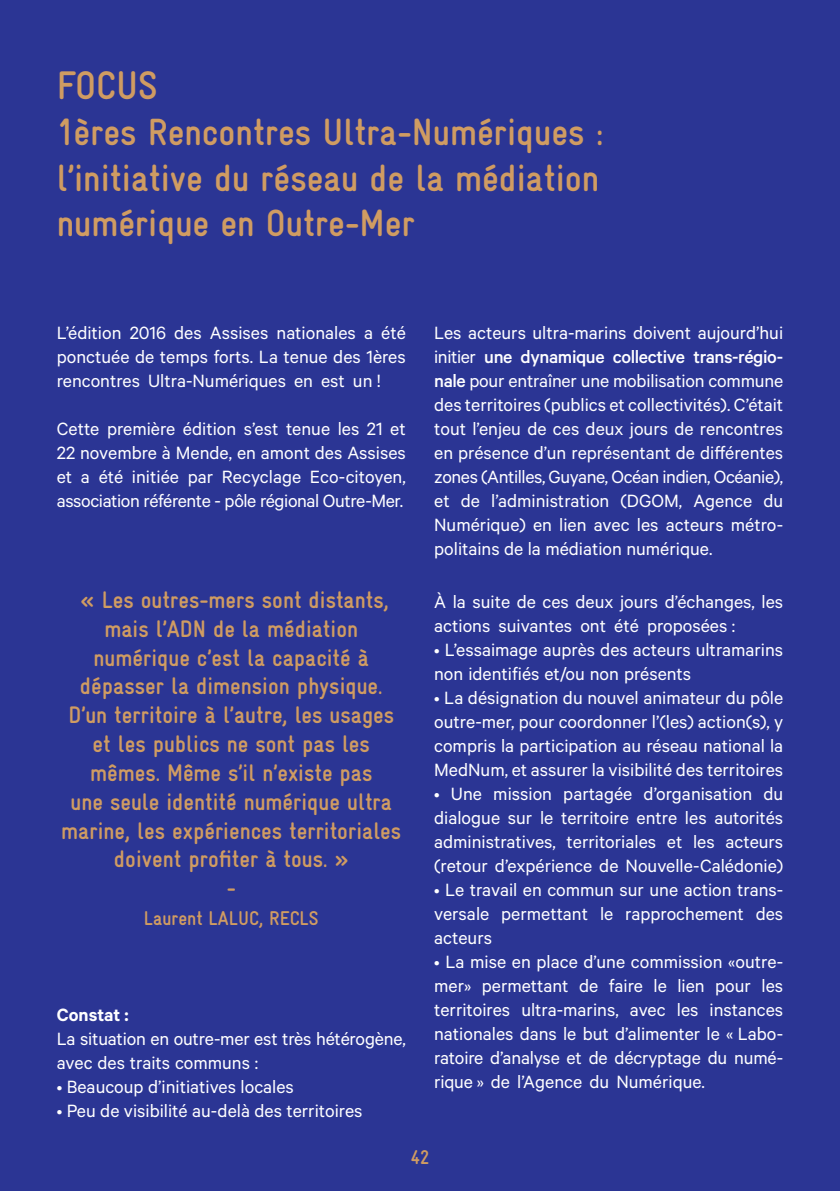
<style>
.page{position:relative;width:840px;height:1191px;background:#fff}
.page>*{position:absolute;margin:0;border:0;box-sizing:border-box;transform-origin:0 0}
.t1{font:700 condensed 40px "Gravur";color:#d09c62}
.t2{font:700 condensed 38px/45.6px "Gravur";color:#d09c62;text-align:justify}
.t3{font:700 condensed 24px/28.8px "Gravur";color:#d09c62}
.t4{font:20px/24px "Calibre";color:#fff;text-align:justify}
.t5{font:700 condensed 20px "Gravur";color:#d09c62}
.t6{font:600 20px "Calibre";color:#fff}
.s1{font-size:16px}
.s2{font-weight:500}
</style>
<div class="page">
<div style="left:0;top:0;width:839px;height:1191px;background:#2b3594"></div>
<h1 class="t1" style="left:57px;top:64px;width:99px">focus</h1>
<h2 class="t2" style="left:57px;top:109px;width:548px">1ères Rencontres Ultra-Numériques : l’initiative du réseau de la médiation numérique en Outre-Mer</h2>
<p class="t4" style="left:57px;top:320px;width:350px">L’édition 2016 des Assises nationales a été ponctuée de temps forts. La tenue des 1ères rencontres Ultra-Numériques en est un !</p>
<p class="t4" style="left:57px;top:416px;width:350px">Cette première édition s’est tenue les 21 et 22 novembre à Mende, en amont des Assises et a été initiée par Recyclage Eco-citoyen, association référente - pôle régional Outre-Mer.</p>
<p class="t3" style="left:104px;top:585px;width:286px;text-indent:-24px">« Les outres-mers sont distants, mais l’ADN</p>
<p class="t3" style="left:213px;top:614px;width:146px">de la médiation</p>
<p class="t3" style="left:93px;top:643px;width:277px">numérique c’est la capacité à</p>
<p class="t3" style="left:80px;top:672px;width:304px">dépasser la dimension physique.</p>
<p class="t3" style="left:68px;top:700px;width:327px">D’un territoire à l’autre, les usages</p>
<p class="t3" style="left:93px;top:729px;width:279px">et les publics ne sont pas les</p>
<p class="t3" style="left:90px;top:758px;width:284px">mêmes. Même s’il n’existe pas</p>
<p class="t3" style="left:70px;top:787px;width:323px">une seule identité numérique ultra</p>
<p class="t3" style="left:61px;top:816px;width:341px">marine, les expériences territoriales</p>
<p class="t3" style="left:114px;top:844px;width:236px">doivent profiter à tous. »</p>
<p class="t3" style="left:226px;top:873px;width:11px">-</p>
<p class="t5" style="left:144px;top:907px;width:176px">Laurent Laluc, RECLS</p>
<p class="t6" style="left:57px;top:1002px;width:74px">Constat :</p>
<p class="t4" style="left:57px;top:1026px;width:350px">La situation en outre-mer est très hétérogène, avec des traits communs :</p>
<p class="t4" style="left:57px;top:1074px;width:238px"><span class="s1">•</span> Beaucoup d’initiatives locales</p>
<p class="t4" style="left:57px;top:1098px;width:307px"><span class="s1">•</span> Peu de visibilité au-delà des territoires</p>
<p class="t4" style="left:434px;top:320px;width:350px">Les acteurs ultra-marins doivent aujourd’hui initier <span class="s2">une dynamique collective trans-régio&shy;nale</span> pour entraîner une mobilisation commune des territoires (publics et collectivités). C’était tout l’enjeu de ces deux jours de rencontres en présence d’un représentant de différentes zones (Antilles, Guyane, Océan indien, Océanie), et de l’administration (DGOM, Agence du Numérique) en lien avec les acteurs métro&shy;politains de la médiation numérique.</p>
<p class="t4" style="left:434px;top:589px;width:350px">À la suite de ces deux jours d’échanges, les actions suivantes ont été proposées :</p>
<p class="t4" style="left:434px;top:637px;width:350px"><span class="s1">•</span> L’essaimage auprès des acteurs ultramarins non identifiés et/ou non présents</p>
<p class="t4" style="left:434px;top:685px;width:350px"><span class="s1">•</span> La désignation du nouvel animateur du pôle outre-mer, pour coordonner l’(les) action(s), y compris la participation au réseau national la MedNum, et assurer la visibilité des territoires</p>
<p class="t4" style="left:434px;top:781px;width:350px"><span class="s1">•</span> Une mission partagée d’organisation du dialogue sur le territoire entre les autorités administratives, territoriales et les acteurs (retour d’expérience de Nouvelle-Calédonie)</p>
<p class="t4" style="left:434px;top:877px;width:350px"><span class="s1">•</span> Le travail en commun sur une action trans&shy;versale permettant le rapprochement des acteurs</p>
<p class="t4" style="left:434px;top:949px;width:350px"><span class="s1">•</span> La mise en place d’une commission «outre&shy;mer» permettant de faire le lien pour les territoires ultra-marins, avec les instances nationales dans le but d’alimenter le « Labo&shy;ratoire d’analyse et de décryptage du numé&shy;rique » de l’Agence du Numérique.</p>
<p class="t5" style="left:410px;top:1145px;width:20px">42</p>
</div>
